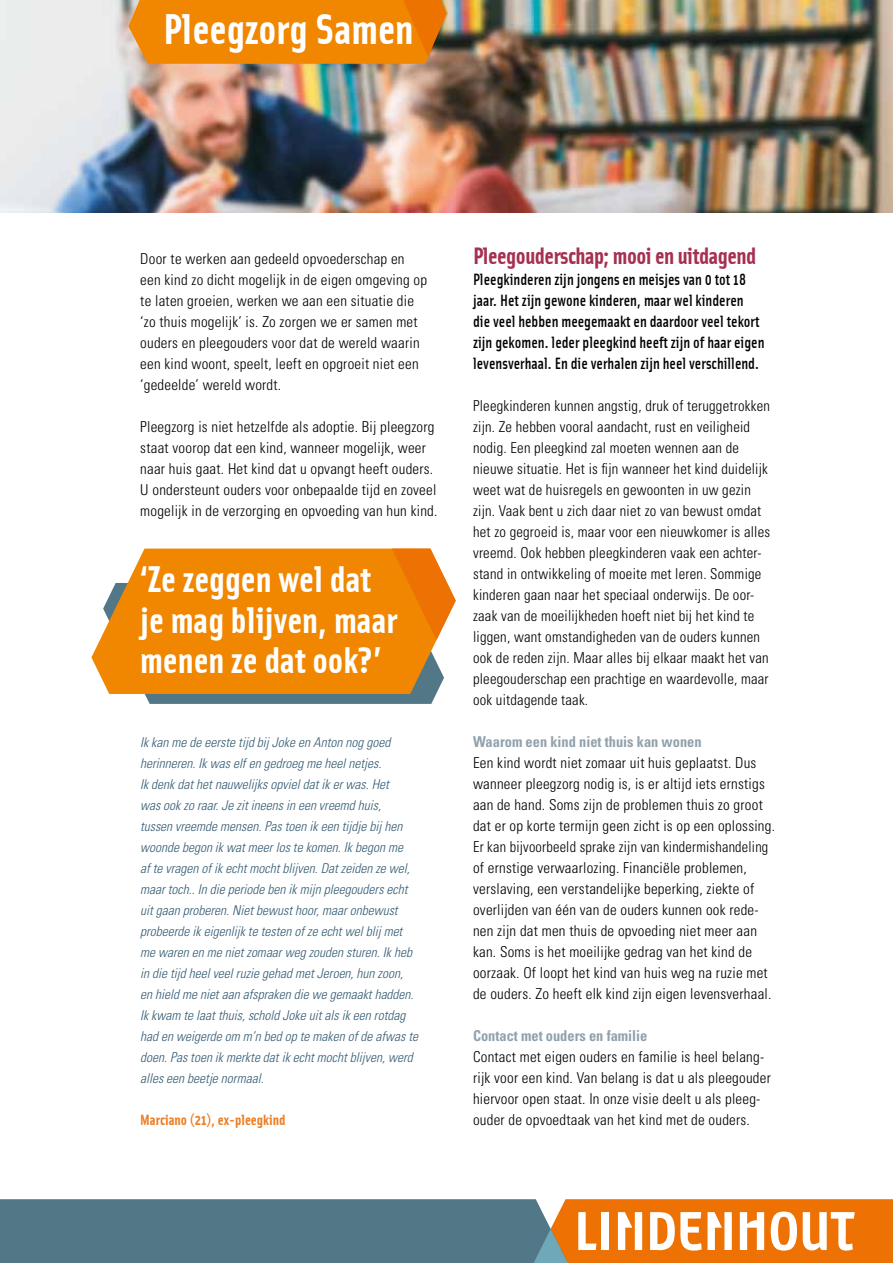
<style>
.page{position:relative;width:893px;height:1263px;background:#fff}
.page>*{position:absolute;margin:0;border:0;box-sizing:border-box;transform-origin:0 0}
.t1{font:43.5px "Solex Bold 2";color:#fff}
.t2{font:37.5px/40.5px "Solex Bold 2";color:#fff}
.t3{font:24px "Solex Bold 2";letter-spacing:-.02em;color:#a53051}
.t4{font:16.5px/21px "Solex Medium 2";color:#000;scale:.96 1}
.t5{font:300 condensed 15px/21px "Univers LT Std";letter-spacing:.015em;color:#000}
.t6{font:700 condensed 15px "Univers LT Std";color:#90a1ad;scale:.96 1}
.t7{font:15px "Solex Bold 2";color:#ed7d22}
.t8{font:italic 300 condensed 13.5px/21px "Univers LT Std";color:#355d75}
</style>
<div class="page">
<svg style="left:0;top:1199px;width:893px;height:64px;background:#8f846f"></svg>
<svg style="left:91px;top:549px;width:365px;height:155px;background:#e69023"></svg>
<img style="left:0;top:0;width:893px;height:213px">
<svg style="left:109px;top:0;width:363px;height:64px;background:#e48919"></svg>
<h1 class="t1" style="left:163px;top:0;width:252px">Pleegzorg Samen</h1>
<p class="t5" style="left:140px;top:248px;width:288px">Door te werken aan gedeeld opvoederschap en een kind zo dicht mogelijk in de eigen omgeving op te laten groeien, werken we aan een situatie die ‘zo thuis mogelijk’ is. Zo zorgen we er samen met ouders en pleegouders voor dat de wereld waarin een kind woont, speelt, leeft en opgroeit niet een ‘gedeelde’ wereld wordt.</p>
<p class="t5" style="left:140px;top:416px;width:299px">Pleegzorg is niet hetzelfde als adoptie. Bij pleegzorg staat voorop dat een kind, wanneer mogelijk, weer naar huis gaat. Het kind dat u opvangt heeft ouders.<br>U ondersteunt ouders voor onbepaalde tijd en zoveel mogelijk in de verzorging en opvoeding van hun kind.</p>
<h2 class="t2" style="left:140px;top:557px;width:259px">‘Ze zeggen wel dat je mag blijven, maar menen ze dat ook?’</h2>
<p class="t8" style="left:140px;top:732px;width:280px">Ik kan me de eerste tijd bij Joke en Anton nog goed herinneren. Ik was elf en gedroeg me heel netjes.<br>Ik denk dat het nauwelijks opviel dat ik er was. Het<br>was ook zo raar. Je zit ineens in een vreemd huis,<br>tussen vreemde mensen. Pas toen ik een tijdje bij hen woonde begon ik wat meer los te komen. Ik begon me<br>af te vragen of ik echt mocht blijven. Dat zeiden ze wel, maar toch.. In die periode ben ik mijn pleegouders echt uit gaan proberen. Niet bewust hoor, maar onbewust probeerde ik eigenlijk te testen of ze echt wel blij met me waren en me niet zomaar weg zouden sturen. Ik heb in die tijd heel veel ruzie gehad met Jeroen, hun zoon, en hield me niet aan afspraken die we gemaakt hadden.<br>Ik kwam te laat thuis, schold Joke uit als ik een rotdag had en weigerde om m’n bed op te maken of de afwas te doen. Pas toen ik merkte dat ik echt mocht blijven, werd alles een beetje normaal.</p>
<p class="t7" style="left:140px;top:1110px;width:147px">Marciano (21), ex-pleegkind</p>
<h3 class="t3" style="left:473px;top:240px;width:285px">Pleegouderschap; mooi en uitdagend</h3>
<p class="t4" style="left:473px;top:268px;width:305px">Pleegkinderen zijn jongens en meisjes van 0 tot 18 jaar. Het zijn gewone kinderen, maar wel kinderen die veel hebben meegemaakt en daardoor veel tekort zijn gekomen. leder pleegkind heeft zijn of haar eigen levensverhaal. En die verhalen zijn heel verschillend.</p>
<p class="t5" style="left:473px;top:395px;width:299px">Pleegkinderen kunnen angstig, druk of teruggetrokken zijn. Ze hebben vooral aandacht, rust en veiligheid nodig. Een pleegkind zal moeten wennen aan de nieuwe situatie. Het is fijn wanneer het kind duidelijk weet wat de huisregels en gewoonten in uw gezin zijn. Vaak bent u zich daar niet zo van bewust omdat het zo gegroeid is, maar voor een nieuwkomer is alles vreemd. Ook hebben pleegkinderen vaak een achter&shy;stand in ontwikkeling of moeite met leren. Sommige kinderen gaan naar het speciaal onderwijs. De oor&shy;zaak van de moeilijkheden hoeft niet bij het kind te liggen, want omstandigheden van de ouders kunnen ook de reden zijn. Maar alles bij elkaar maakt het van pleegouderschap een prachtige en waardevolle, maar ook uitdagende taak.</p>
<p class="t6" style="left:473px;top:732px;width:240px">Waarom een kind niet thuis kan wonen</p>
<p class="t5" style="left:473px;top:752px;width:303px">Een kind wordt niet zomaar uit huis geplaatst. Dus wanneer pleegzorg nodig is, is er altijd iets ernstigs aan de hand. Soms zijn de problemen thuis zo groot dat er op korte termijn geen zicht is op een oplossing.<br>Er kan bijvoorbeeld sprake zijn van kindermishandeling of ernstige verwaarlozing. Financiële problemen, verslaving, een verstandelijke beperking, ziekte of overlijden van één van de ouders kunnen ook rede&shy;nen zijn dat men thuis de opvoeding niet meer aan kan. Soms is het moeilijke gedrag van het kind de oorzaak. Of loopt het kind van huis weg na ruzie met de ouders. Zo heeft elk kind zijn eigen levensverhaal.</p>
<p class="t6" style="left:473px;top:1026px;width:183px">Contact met ouders en familie</p>
<p class="t5" style="left:473px;top:1046px;width:299px">Contact met eigen ouders en familie is heel belang&shy;rijk voor een kind. Van belang is dat u als pleegouder hiervoor open staat. In onze visie deelt u als pleeg&shy;ouder de opvoedtaak van het kind met de ouders.</p>
</div>
